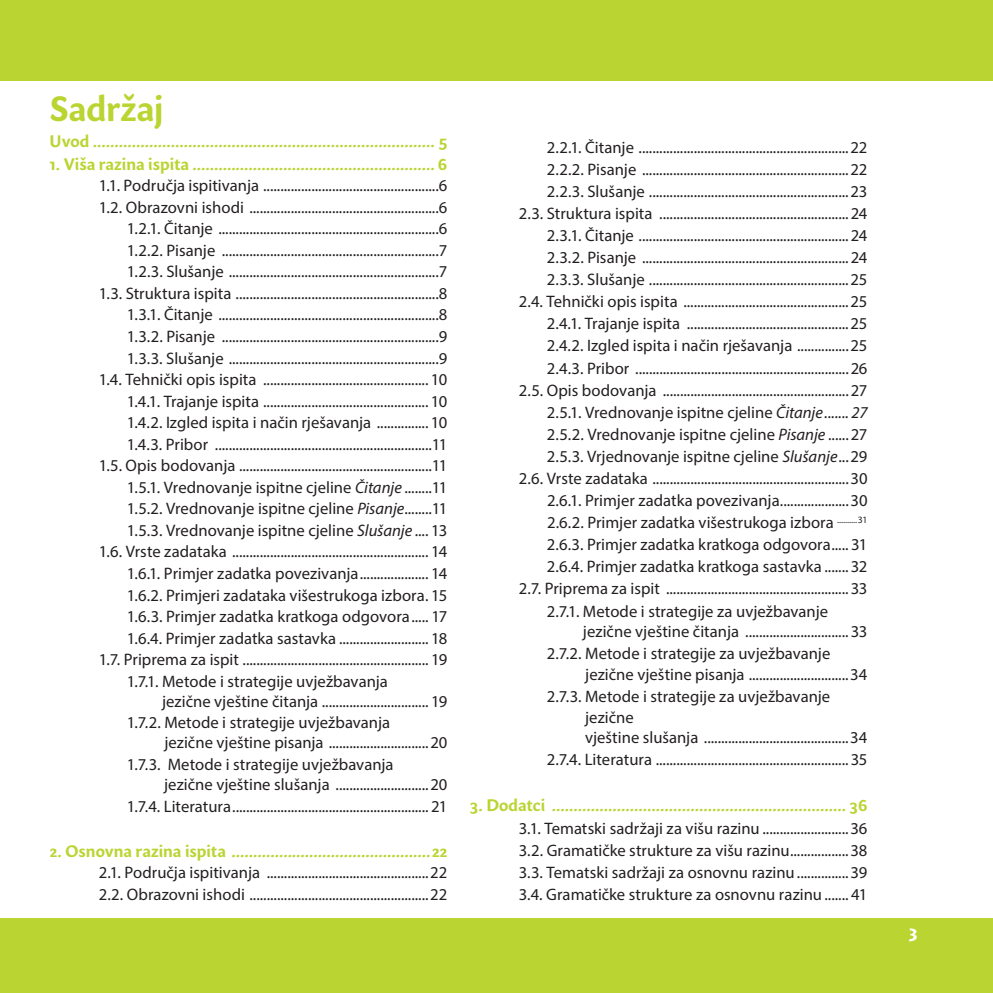
<style>
.page{position:relative;width:993px;height:993px;background:#fff}
.page>*{position:absolute;margin:0;border:0;box-sizing:border-box;transform-origin:0 0}
.t1{font:700 35px "Sharik Sans";letter-spacing:-.005em;color:#bad432}
.t2{font:700 17.5px "Lithos Pro";color:#fff}
.t3{font:16.62px/22.1px "Myriad Pro";color:#231f20}
.t4{font:700 16.62px "Sharik Sans";color:#bad432}
.s1{font-style:italic}
</style>
<div class="page">
<div style="left:0;top:0;width:992px;height:81px;background:#bad432"></div>
<div style="left:0;top:918px;width:992px;height:74px;background:#bad432"></div>
<h1 class="t1" style="left:50px;top:84px;width:115px">Sadržaj</h1>
<p class="t4" style="left:50px;top:129px;width:399px">Uvod ............................................................................... 5</p>
<p class="t4" style="left:50px;top:152px;width:399px">1. Viša razina ispita ........................................................ 6</p>
<p class="t3" style="left:99px;top:174px;width:350px">1.1. Područja ispitivanja ...................................................6</p>
<p class="t3" style="left:99px;top:196px;width:350px">1.2. Obrazovni ishodi .......................................................6</p>
<p class="t3" style="left:127px;top:217px;width:322px">1.2.1. Čitanje ................................................................6</p>
<p class="t3" style="left:127px;top:239px;width:322px">1.2.2. Pisanje ...............................................................7</p>
<p class="t3" style="left:127px;top:260px;width:322px">1.2.3. Slušanje .............................................................7</p>
<p class="t3" style="left:99px;top:282px;width:350px">1.3. Struktura ispita ...........................................................8</p>
<p class="t3" style="left:127px;top:303px;width:322px">1.3.1. Čitanje ................................................................8</p>
<p class="t3" style="left:127px;top:325px;width:322px">1.3.2. Pisanje ...............................................................9</p>
<p class="t3" style="left:127px;top:346px;width:322px">1.3.3. Slušanje .............................................................9</p>
<p class="t3" style="left:99px;top:368px;width:350px">1.4. Tehnički opis ispita ................................................ 10</p>
<p class="t3" style="left:127px;top:389px;width:322px">1.4.1. Trajanje ispita ................................................ 10</p>
<p class="t3" style="left:127px;top:411px;width:322px">1.4.2. Izgled ispita i način rješavanja ............... 10</p>
<p class="t3" style="left:127px;top:433px;width:322px">1.4.3. Pribor ...............................................................11</p>
<p class="t3" style="left:99px;top:454px;width:350px">1.5. Opis bodovanja ........................................................11</p>
<p class="t3" style="left:127px;top:476px;width:322px">1.5.1. Vrednovanje ispitne cjeline <span class="s1">Čitanje</span> ........11</p>
<p class="t3" style="left:127px;top:497px;width:322px">1.5.2. Vrednovanje ispitne cjeline <span class="s1">Pisanje</span>........11</p>
<p class="t3" style="left:127px;top:519px;width:322px">1.5.3. Vrednovanje ispitne cjeline <span class="s1">Slušanje</span> .... 13</p>
<p class="t3" style="left:99px;top:540px;width:350px">1.6. Vrste zadataka ......................................................... 14</p>
<p class="t3" style="left:127px;top:562px;width:322px">1.6.1. Primjer zadatka povezivanja.................... 14</p>
<p class="t3" style="left:127px;top:583px;width:322px">1.6.2. Primjeri zadataka višestrukoga izbora. 15</p>
<p class="t3" style="left:127px;top:605px;width:322px">1.6.3. Primjer zadatka kratkoga odgovora..... 17</p>
<p class="t3" style="left:127px;top:626px;width:322px">1.6.4. Primjer zadatka sastavka .......................... 18</p>
<p class="t3" style="left:99px;top:648px;width:350px">1.7. Priprema za ispit ...................................................... 19</p>
<p class="t3" style="left:127px;top:669px;width:262px">1.7.1. Metode i strategije uvježbavanja</p>
<p class="t3" style="left:162px;top:689px;width:287px">jezične vještine čitanja ............................... 19</p>
<p class="t3" style="left:127px;top:711px;width:265px">1.7.2. Metode i strategije uvježbavanja</p>
<p class="t3" style="left:164px;top:731px;width:284px">jezične vještine pisanja .............................20</p>
<p class="t3" style="left:127px;top:752px;width:268px">1.7.3. Metode i strategije uvježbavanja</p>
<p class="t3" style="left:164px;top:772px;width:284px">jezične vještine slušanja ...........................20</p>
<p class="t3" style="left:127px;top:794px;width:322px">1.7.4. Literatura......................................................... 21</p>
<p class="t4" style="left:50px;top:838px;width:399px">2. Osnovna razina ispita ..............................................22</p>
<p class="t3" style="left:99px;top:861px;width:350px;line-height:21.5px">2.1. Područja ispitivanja ...............................................22<br>2.2. Obrazovni ishodi ....................................................22</p>
<p class="t3" style="left:546px;top:136px;width:322px">2.2.1. Čitanje .............................................................22</p>
<p class="t3" style="left:546px;top:158px;width:322px">2.2.2. Pisanje ............................................................22</p>
<p class="t3" style="left:546px;top:180px;width:322px">2.2.3. Slušanje ..........................................................23</p>
<p class="t3" style="left:518px;top:202px;width:350px">2.3. Struktura ispita .......................................................24</p>
<p class="t3" style="left:546px;top:224px;width:322px">2.3.1. Čitanje .............................................................24</p>
<p class="t3" style="left:546px;top:246px;width:322px">2.3.2. Pisanje ............................................................24</p>
<p class="t3" style="left:546px;top:268px;width:322px">2.3.3. Slušanje ..........................................................25</p>
<p class="t3" style="left:518px;top:290px;width:350px">2.4. Tehnički opis ispita ................................................25</p>
<p class="t3" style="left:546px;top:312px;width:322px">2.4.1. Trajanje ispita ...............................................25</p>
<p class="t3" style="left:546px;top:334px;width:322px">2.4.2. Izgled ispita i način rješavanja ...............25</p>
<p class="t3" style="left:547px;top:356px;width:322px">2.4.3. Pribor ..............................................................26</p>
<p class="t3" style="left:519px;top:378px;width:350px">2.5. Opis bodovanja ......................................................27</p>
<p class="t3" style="left:547px;top:400px;width:322px">2.5.1. Vrednovanje ispitne cjeline <span class="s1">Čitanje....... 27</span></p>
<p class="t3" style="left:547px;top:423px;width:322px">2.5.2. Vrednovanje ispitne cjeline <span class="s1">Pisanje</span> ......27</p>
<p class="t3" style="left:547px;top:445px;width:322px">2.5.3. Vrjednovanje ispitne cjeline <span class="s1">Slušanje</span>...29</p>
<p class="t3" style="left:519px;top:467px;width:350px">2.6. Vrste zadataka .........................................................30</p>
<p class="t3" style="left:547px;top:489px;width:322px">2.6.1. Primjer zadatka povezivanja....................30</p>
<p class="t3" style="left:547px;top:511px;width:322px">2.6.2. Primjer zadatka višestrukoga izbora <sup>..........31</sup></p>
<p class="t3" style="left:546px;top:533px;width:322px">2.6.3. Primjer zadatka kratkoga odgovora..... 31</p>
<p class="t3" style="left:546px;top:555px;width:322px">2.6.4. Primjer zadatka kratkoga sastavka .......32</p>
<p class="t3" style="left:518px;top:577px;width:350px">2.7. Priprema za ispit .....................................................33</p>
<p class="t3" style="left:546px;top:599px;width:283px">2.7.1. Metode i strategije za uvježbavanje</p>
<p class="t3" style="left:582px;top:620px;width:286px">jezične vještine čitanja ..............................33</p>
<p class="t3" style="left:546px;top:642px;width:285px">2.7.2. Metode i strategije za uvježbavanje</p>
<p class="t3" style="left:585px;top:662px;width:283px">jezične vještine pisanja .............................34</p>
<p class="t3" style="left:546px;top:684px;width:285px">2.7.3. Metode i strategije za uvježbavanje</p>
<p class="t3" style="left:585px;top:705px;width:50px">jezične</p>
<p class="t3" style="left:585px;top:726px;width:284px">vještine slušanja ..........................................34</p>
<p class="t3" style="left:546px;top:748px;width:322px">2.7.4. Literatura ........................................................35</p>
<p class="t4" style="left:469px;top:793px;width:399px">3. Dodatci .................................................................... 36</p>
<p class="t3" style="left:518px;top:816px;width:350px;text-align:justify">3.1. Tematski sadržaji za višu razinu .........................36<br>3.2. Gramatičke strukture za višu razinu.................38<br>3.3. Tematski sadržaji za osnovnu razinu...............39<br>3.4. Gramatičke strukture za osnovnu razinu ....... 41</p>
<p class="t2" style="left:906px;top:924px;width:15px">3</p>
</div>
